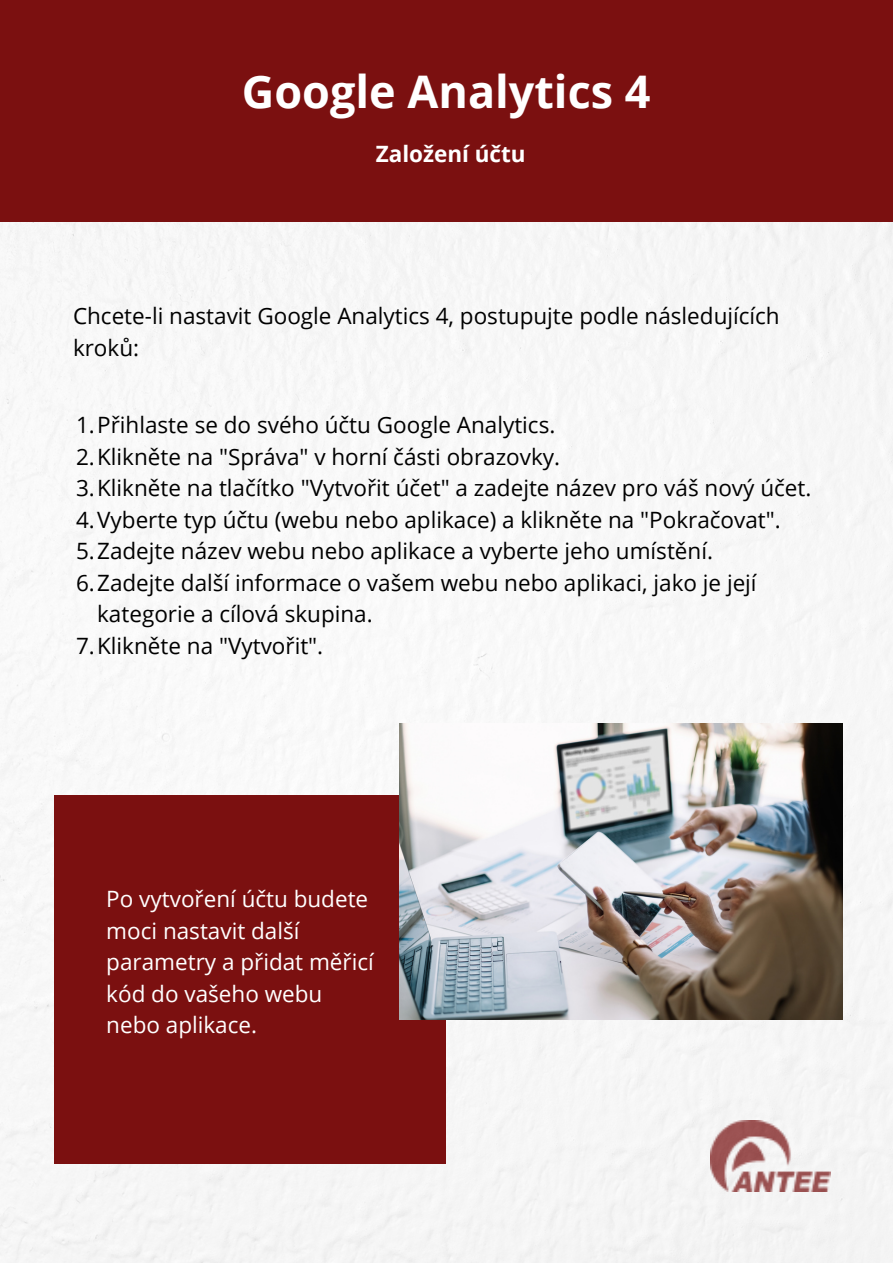
<style>
.page{position:relative;width:893px;height:1264px;background:#fff}
.page>*{position:absolute;margin:0;border:0;box-sizing:border-box;transform-origin:0 0}
.t1{font:700 45px "Open Sans";color:#fff}
.t2{font:22.5px/31.5px "Open Sans";color:#000}
.t3{font:22.5px/31.5px "Open Sans";color:#fff}
.t4{font:700 22.5px "Open Sans";color:#fff}
</style>
<div class="page">
<div style="left:0;top:0;width:892px;height:222px;background:#7b1010"></div>
<img style="left:0;top:222px;width:892px;height:1040px">
<div style="left:54px;top:794px;width:392px;height:369px;background:#7b1010"></div>
<img style="left:399px;top:724px;width:443px;height:295px">
<h1 class="t1" style="left:242px;top:60px;width:410px">Google Analytics 4</h1>
<p class="t4" style="left:376px;top:138px;width:151px">Založení účtu</p>
<p class="t2" style="left:73px;top:299px;width:708px">Chcete-li nastavit Google Analytics 4, postupujte podle následujících kroků:</p>
<p class="t2" style="left:76px;top:409px;width:480px">1.Přihlaste se do svého účtu Google Analytics.</p>
<p class="t2" style="left:76px;top:440px;width:485px">2.Klikněte na "Správa" v horní části obrazovky.</p>
<p class="t2" style="left:76px;top:471px;width:736px">3.Klikněte na tlačítko "Vytvořit účet" a zadejte název pro váš nový účet.</p>
<p class="t2" style="left:76px;top:503px;width:706px">4.Vyberte typ účtu (webu nebo aplikace) a klikněte na "Pokračovat".</p>
<p class="t2" style="left:76px;top:534px;width:638px">5.Zadejte název webu nebo aplikace a vyberte jeho umístění.</p>
<p class="t2" style="left:76px;top:566px;width:682px">6.Zadejte další informace o vašem webu nebo aplikaci, jako je její</p>
<p class="t2" style="left:97px;top:597px;width:277px">kategorie a cílová skupina.</p>
<p class="t2" style="left:76px;top:629px;width:248px">7.Klikněte na "Vytvořit".</p>
<p class="t3" style="left:106px;top:882px;width:269px">Po vytvoření účtu budete moci nastavit další parametry a přidat měřicí kód do vašeho webu nebo aplikace.</p>
</div>
